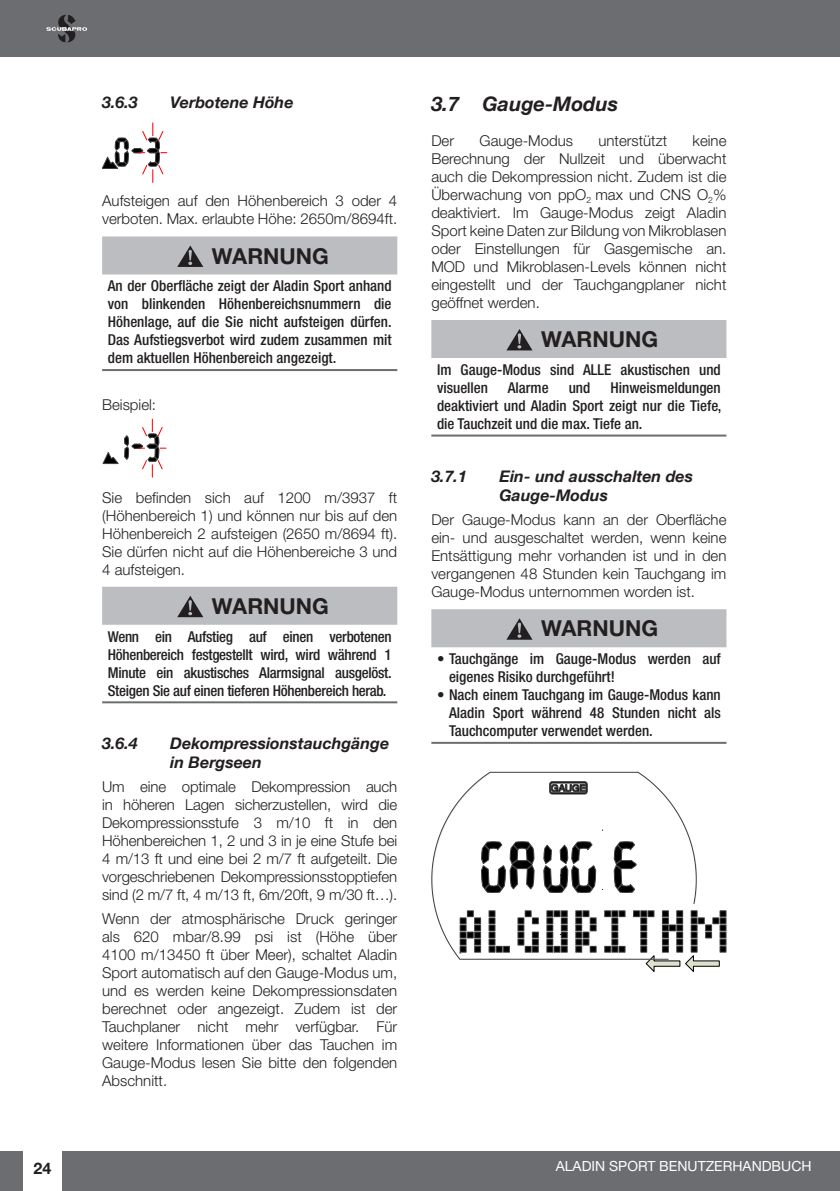
<style>
.page{position:relative;width:840px;height:1191px;background:#fff}
.page>*{position:absolute;margin:0;border:0;box-sizing:border-box;transform-origin:0 0}
.t1{font:700 22px "Helvetica Neue";color:#231f20}
.t2{font:italic 700 20px "Helvetica Neue LT Com";color:#231f20}
.t3{font:italic 700 16px/19.2px "Helvetica Neue LT Com";color:#231f20}
.t4{font:700 16px "Helvetica Neue";color:#231f20}
.t5{font:300 15px/18px "Helvetica Neue";color:#231f20;text-align:justify}
.t6{font:500 condensed 15px/18px "Helvetica Neue";color:#231f20;text-align:justify}
.t7{font:500 condensed 15px/18px "Helvetica Neue LT Std";color:#231f20}
.t8{font:14px "Helvetica Neue";color:#fff}
</style>
<div class="page">
<hr style="left:839px;top:0;width:1px;height:57px;background:#6c6d70">
<div style="left:62px;top:1151px;width:777px;height:40px;background:#6c6d70"></div>
<hr style="left:839px;top:1151px;width:1px;height:40px;background:#6c6d70">
<div style="left:0;top:1151px;width:23px;height:40px;background:#6c6d70"></div>
<div style="left:0;top:0;width:839px;height:57px;background:#6c6d70"></div>
<svg style="left:46px;top:15px;width:41px;height:27px"></svg>
<div style="left:102px;top:236px;width:295px;height:38px;background:#bcbdc0"></div>
<hr style="left:102px;top:369px;width:295px;height:2px;background:#6c6d70">
<div style="left:102px;top:587px;width:295px;height:38px;background:#bcbdc0"></div>
<hr style="left:102px;top:701px;width:295px;height:2px;background:#6c6d70">
<svg style="left:102px;top:123px;width:65px;height:59px"></svg>
<svg style="left:177px;top:245px;width:26px;height:22px"></svg>
<svg style="left:103px;top:452px;width:15px;height:11px"></svg>
<svg style="left:124px;top:419px;width:42px;height:58px"></svg>
<svg style="left:177px;top:596px;width:26px;height:21px"></svg>
<div style="left:431px;top:320px;width:295px;height:38px;background:#bcbdc0"></div>
<hr style="left:431px;top:434px;width:295px;height:2px;background:#6c6d70">
<div style="left:431px;top:609px;width:295px;height:38px;background:#bcbdc0"></div>
<hr style="left:431px;top:742px;width:295px;height:2px;background:#6c6d70">
<svg style="left:506px;top:329px;width:26px;height:21px"></svg>
<svg style="left:507px;top:618px;width:25px;height:21px"></svg>
<svg style="left:431px;top:772px;width:294px;height:199px"></svg>
<p class="t3" style="left:102px;top:92px;width:37px">3.6.3</p>
<p class="t3" style="left:170px;top:92px;width:125px">Verbotene Höhe</p>
<p class="t5" style="left:102px;top:192px;width:296px">Aufsteigen auf den Höhenbereich 3 oder 4 verboten. Max. erlaubte Höhe: 2650m/8694ft.</p>
<p class="t1" style="left:212px;top:242px;width:118px">WARNUNG</p>
<p class="t6" style="left:108px;top:277px;width:285px">An der Oberfläche zeigt der Aladin Sport anhand von blinkenden Höhenbereichsnummern die Höhenlage, auf die Sie nicht aufsteigen dürfen.<br>Das Aufstiegsverbot wird zudem zusammen mit dem aktuellen Höhenbereich angezeigt.</p>
<p class="t5" style="left:102px;top:395px;width:55px">Beispiel:</p>
<p class="t5" style="left:102px;top:488px;width:296px">Sie befinden sich auf 1200 m/3937 ft (Höhenbereich 1) und können nur bis auf den Höhenbereich 2 aufsteigen (2650 m/8694 ft).<br>Sie dürfen nicht auf die Höhenbereiche 3 und 4 aufsteigen.</p>
<p class="t1" style="left:212px;top:592px;width:118px">WARNUNG</p>
<p class="t6" style="left:108px;top:627px;width:285px">Wenn ein Aufstieg auf einen verbotenen Höhenbereich festgestellt wird, wird während 1<br>Minute ein akustisches Alarmsignal ausgelöst.<br>Steigen Sie auf einen tieferen Höhenbereich herab.</p>
<p class="t3" style="left:102px;top:733px;width:37px">3.6.4</p>
<p class="t3" style="left:170px;top:733px;width:220px">Dekompressionstauchgänge in Bergseen</p>
<p class="t5" style="left:102px;top:777px;width:296px">Um eine optimale Dekompression auch in höheren Lagen sicherzustellen, wird die Dekompressionsstufe 3 m/10 ft in den Höhenbereichen 1, 2 und 3 in je eine Stufe bei 4 m/13 ft und eine bei 2 m/7 ft aufgeteilt. Die vorgeschriebenen Dekompressionsstopptiefen sind (2 m/7 ft, 4 m/13 ft, 6m/20ft, 9 m/30 ft…).</p>
<p class="t5" style="left:102px;top:909px;width:296px">Wenn der atmosphärische Druck geringer als 620 mbar/8.99 psi ist (Höhe über 4100 m/13450 ft über Meer), schaltet Aladin Sport automatisch auf den Gauge-Modus um, und es werden keine Dekompressionsdaten berechnet oder angezeigt. Zudem ist der Tauchplaner nicht mehr verfügbar. Für weitere Informationen über das Tauchen im Gauge-Modus lesen Sie bitte den folgenden Abschnitt.</p>
<p class="t2" style="left:431px;top:91px;width:188px">3.7 Gauge-Modus</p>
<p class="t5" style="left:431px;top:131px;width:24px">Der</p>
<p class="t5" style="left:479px;top:131px;width:95px">Gauge-Modus</p>
<p class="t5" style="left:598px;top:131px;width:70px">unterstützt</p>
<p class="t5" style="left:431px;top:131px;width:296px;text-indent:261px">keine Berechnung der Nullzeit und überwacht auch die Dekompression nicht. Zudem ist die Überwachung von ppO<sub>2</sub> max und CNS O<sub>2</sub>% deaktiviert. Im Gauge-Modus zeigt Aladin Sport keine Daten zur Bildung von Mikroblasen oder Einstellungen für Gasgemische an.<br>MOD und Mikroblasen-Levels können nicht eingestellt und der Tauchgangplaner nicht geöffnet werden.</p>
<p class="t1" style="left:540px;top:326px;width:118px">WARNUNG</p>
<p class="t6" style="left:437px;top:360px;width:285px">Im Gauge-Modus sind ALLE akustischen und visuellen</p>
<p class="t6" style="left:437px;top:378px;width:286px;text-indent:173px">Hinweismeldungen deaktiviert und Aladin Sport zeigt nur die Tiefe, die Tauchzeit und die max. Tiefe an.</p>
<p class="t6" style="left:507px;top:378px;width:42px">Alarme</p>
<p class="t6" style="left:568px;top:378px;width:23px">und</p>
<p class="t3" style="left:431px;top:466px;width:37px">3.7.1</p>
<p class="t3" style="left:499px;top:466px;width:195px">Ein- und ausschalten des<br>Gauge-Modus</p>
<p class="t5" style="left:431px;top:510px;width:296px">Der Gauge-Modus kann an der Oberfläche ein- und ausgeschaltet werden, wenn keine Entsättigung mehr vorhanden ist und in den vergangenen 48 Stunden kein Tauchgang im Gauge-Modus unternommen worden ist.</p>
<p class="t1" style="left:540px;top:615px;width:118px">WARNUNG</p>
<p class="t7" style="left:449px;top:649px;width:273px;text-indent:-12px">• Tauchgänge im Gauge-Modus werden auf eigenes Risiko durchgeführt!</p>
<p class="t6" style="left:449px;top:685px;width:273px;text-indent:-12px">• Nach einem Tauchgang im Gauge-Modus kann Aladin Sport während 48 Stunden nicht als Tauchcomputer verwendet werden.</p>
<p class="t4" style="left:34px;top:1158px;width:19px">24</p>
<p class="t8" style="left:555px;top:1157px;width:257px">ALADIN SPORT BENUTZERHANDBUCH</p>
</div>
